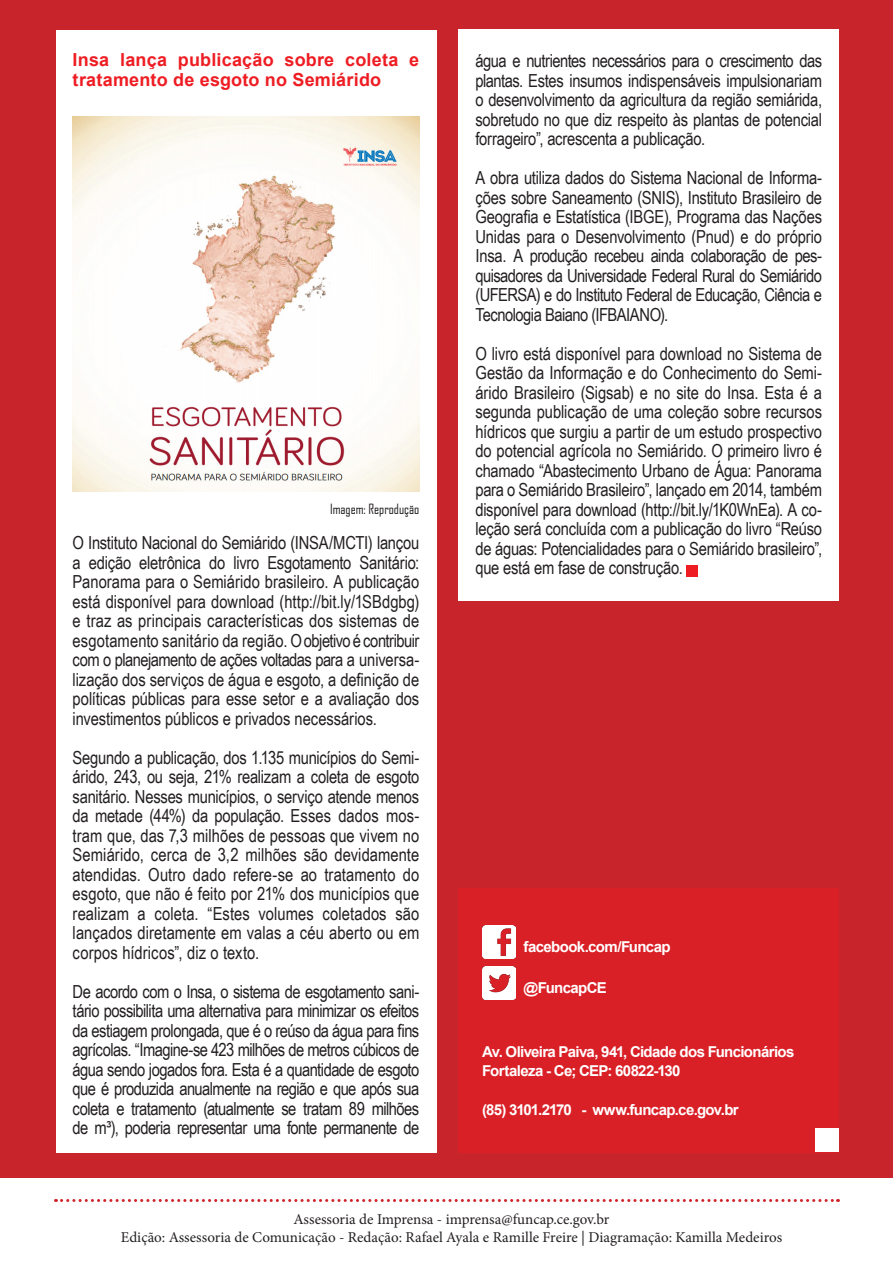
<style>
.page{position:relative;width:893px;height:1263px;background:#fff}
.page>*{position:absolute;margin:0;border:0;box-sizing:border-box;transform-origin:0 0}
.t1{font:18px/19.5px "Arial Narrow";letter-spacing:-.015em;color:#231f20;text-align:justify}
.t2{font:700 18px/19.5px "Arial";letter-spacing:.01em;color:#ee1d23}
.t3{font:15px/18px "Minion Pro";color:#231f20;text-align:center}
.t4{font:700 15px "Arial";letter-spacing:-.04em;color:#fff}
.t5{font:13.5px "Agency FB";color:#231f20}
</style>
<div class="page">
<svg style="left:56px;top:1199px;width:782px;height:3px"></svg>
<div style="left:0;top:0;width:893px;height:1178px;background:#c8242b"></div>
<div style="left:56px;top:30px;width:380px;height:1122px;background:#fff"></div>
<div style="left:459px;top:30px;width:380px;height:571px;background:#fff"></div>
<div style="left:686px;top:566px;width:11px;height:11px;background:#ee1d23"></div>
<img style="left:73px;top:117px;width:346px;height:375px">
<div style="left:459px;top:888px;width:380px;height:264px;background:#da2027"></div>
<img style="left:482px;top:925px;width:33px;height:33px">
<img style="left:482px;top:967px;width:33px;height:33px">
<div style="left:815px;top:1128px;width:24px;height:24px;background:#fff"></div>
<p class="t2" style="left:73px;top:51px;width:348px">Insa lança publicação sobre coleta e tratamento de esgoto no Semiárido</p>
<p class="t5" style="left:330px;top:501px;width:91px">Imagem: Reprodução</p>
<p class="t1" style="left:73px;top:532px;width:348px">O Instituto Nacional do Semiárido (INSA/MCTI) lançou a edição eletrônica do livro Esgotamento Sanitário:<br>Panorama para o Semiárido brasileiro. A publicação está disponível para download (http://bit.ly/1SBdgbg) e traz as principais características dos sistemas de esgotamento sanitário da região. O objetivo é contribuir com o planejamento de ações voltadas para a universa&shy;lização dos serviços de água e esgoto, a definição de políticas públicas para esse setor e a avaliação dos investimentos públicos e privados necessários.</p>
<p class="t1" style="left:73px;top:747px;width:348px">Segundo a publicação, dos 1.135 municípios do Semi&shy;árido, 243, ou seja, 21% realizam a coleta de esgoto sanitário. Nesses municípios, o serviço atende menos da metade (44%) da população. Esses dados mos&shy;tram que, das 7,3 milhões de pessoas que vivem no Semiárido, cerca de 3,2 milhões são devidamente atendidas. Outro dado refere-se ao tratamento do esgoto, que não é feito por 21% dos municípios que realizam a coleta. “Estes volumes coletados são lançados diretamente em valas a céu aberto ou em corpos hídricos”, diz o texto.</p>
<p class="t1" style="left:73px;top:981px;width:348px">De acordo com o Insa, o sistema de esgotamento sani&shy;tário possibilita uma alternativa para minimizar os efeitos da estiagem prolongada, que é o reúso da água para fins agrícolas. “Imagine-se 423 milhões de metros cúbicos de água sendo jogados fora. Esta é a quantidade de esgoto que é produzida anualmente na região e que após sua coleta e tratamento (atualmente se tratam 89 milhões de m³), poderia representar uma fonte permanente de</p>
<p class="t1" style="left:475px;top:50px;width:348px">água e nutrientes necessários para o crescimento das plantas. Estes insumos indispensáveis impulsionariam o desenvolvimento da agricultura da região semiárida, sobretudo no que diz respeito às plantas de potencial forrageiro”, acrescenta a publicação.</p>
<p class="t1" style="left:475px;top:167px;width:348px">A obra utiliza dados do Sistema Nacional de Informa&shy;ções sobre Saneamento (SNIS), Instituto Brasileiro de Geografia e Estatística (IBGE), Programa das Nações Unidas para o Desenvolvimento (Pnud) e do próprio Insa. A produção recebeu ainda colaboração de pes&shy;quisadores da Universidade Federal Rural do Semiárido (UFERSA) e do Instituto Federal de Educação, Ciência e Tecnologia Baiano (IFBAIANO).</p>
<p class="t1" style="left:475px;top:343px;width:348px">O livro está disponível para download no Sistema de Gestão da Informação e do Conhecimento do Semi&shy;árido Brasileiro (Sigsab) e no site do Insa. Esta é a segunda publicação de uma coleção sobre recursos hídricos que surgiu a partir de um estudo prospectivo do potencial agrícola no Semiárido. O primeiro livro é chamado “Abastecimento Urbano de Água: Panorama para o Semiárido Brasileiro”, lançado em 2014, também disponível para download (http://bit.ly/1K0WnEa). A co&shy;leção será concluída com a publicação do livro “Reúso de águas: Potencialidades para o Semiárido brasileiro”, que está em fase de construção.</p>
<p class="t4" style="left:524px;top:937px;width:149px">facebook.com/Funcap</p>
<p class="t4" style="left:524px;top:978px;width:85px">@FuncapCE</p>
<p class="t4" style="left:482px;top:1041px;width:314px">Av. Oliveira Paiva, 941, Cidade dos Funcionários</p>
<p class="t4" style="left:482px;top:1061px;width:200px">Fortaleza - Ce; CEP: 60822-130</p>
<p class="t4" style="left:482px;top:1100px;width:258px">(85) 3101.2170 - www.funcap.ce.gov.br</p>
<p class="t3" style="left:121px;top:1210px;width:663px">Assessoria de Imprensa - imprensa@funcap.ce.gov.br<br>Edição: Assessoria de Comunicação - Redação: Rafael Ayala e Ramille Freire | Diagramação: Kamilla Medeiros</p>
</div>
